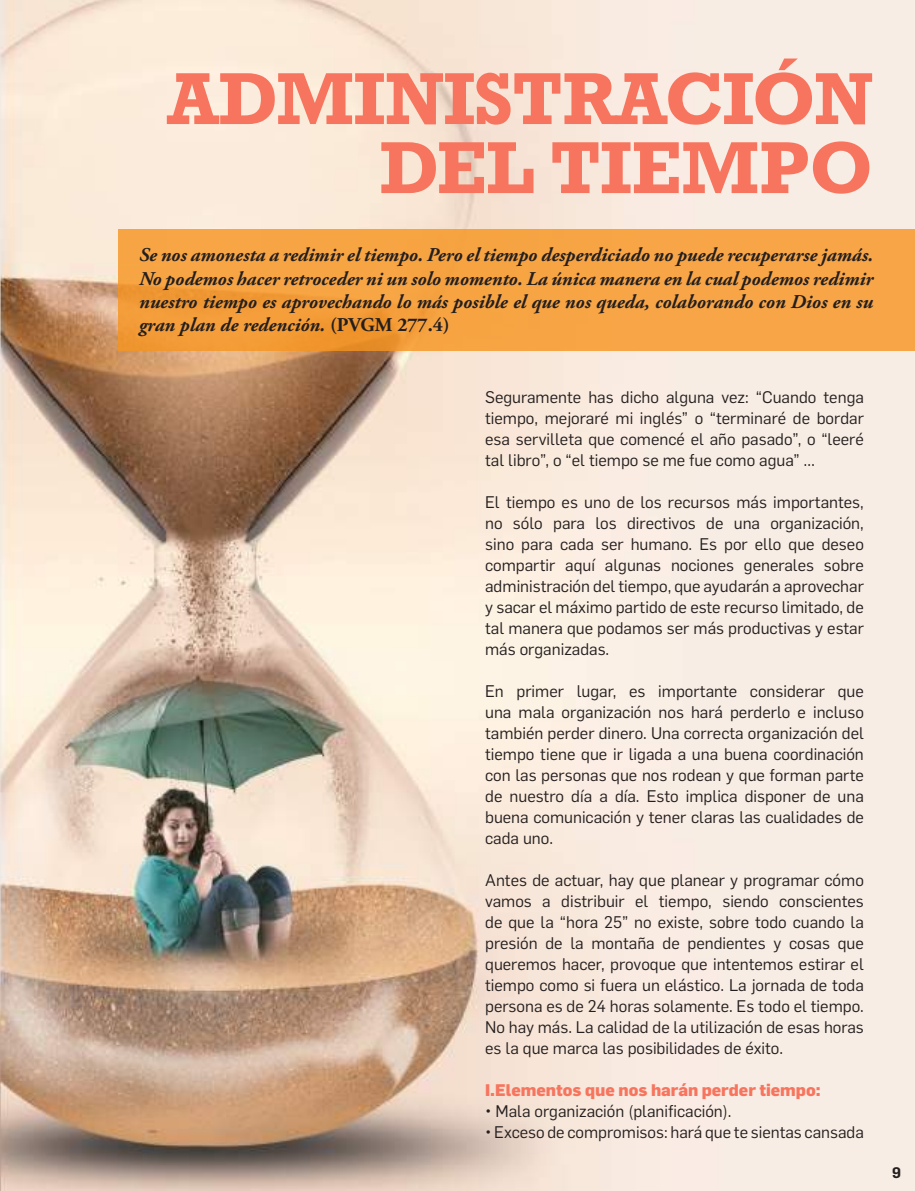
<style>
.page{position:relative;width:915px;height:1191px;background:#fff}
.page>*{position:absolute;margin:0;border:0;box-sizing:border-box;transform-origin:0 0}
.t1{font:700 69px/69px "Rockwell";color:#f7755e;text-align:right}
.t2{font:italic 700 19.5px/23.4px "Adobe Garamond Pro";color:#241f1f;text-align:justify}
.t3{font:16.5px/21px "Flama";color:#241f1f;text-align:justify}
.t4{font:800 16.5px "Flama";color:#f7755e}
.t5{font:600 15px "Flama";color:#241f1f}
.s1{font-style:normal}
</style>
<div class="page">
<img style="left:0;top:0;width:914px;height:1191px">
<hr style="left:0;top:1090px;width:1px;height:51px;background:#7b7a7c">
<svg style="left:118px;top:230px;width:796px;height:121px;background:#f5a241"></svg>
<h1 class="t1" style="left:167px;top:63px;width:707px">ADMINISTRACIÓN<br>DEL TIEMPO</h1>
<p class="t2" style="left:139px;top:244px;width:735px">Se nos amonesta a redimir el tiempo. Pero el tiempo desperdiciado no puede recuperarse jamás.<br>No podemos hacer retroceder ni un solo momento. La única manera en la cual podemos redimir nuestro tiempo es aprovechando lo más posible el que nos queda, colaborando con Dios en su gran plan de redención. <span class="s1">(PVGM 277.4)</span></p>
<p class="t3" style="left:485px;top:385px;width:380px">Seguramente has dicho alguna vez: “Cuando tenga tiempo, mejoraré mi inglés” o “terminaré de bordar esa servilleta que comencé el año pasado”, o “leeré tal libro”, o “el tiempo se me fue como agua” …</p>
<p class="t3" style="left:485px;top:490px;width:380px">El tiempo es uno de los recursos más importantes, no sólo para los directivos de una organización, sino para cada ser humano. Es por ello que deseo compartir aquí algunas nociones generales sobre administración del tiempo, que ayudarán a aprovechar y sacar el máximo partido de este recurso limitado, de tal manera que podamos ser más productivas y estar más organizadas.</p>
<p class="t3" style="left:485px;top:679px;width:380px">En primer lugar, es importante considerar que una mala organización nos hará perderlo e incluso también perder dinero. Una correcta organización del tiempo tiene que ir ligada a una buena coordinación con las personas que nos rodean y que forman parte de nuestro día a día. Esto implica disponer de una buena comunicación y tener claras las cualidades de cada uno.</p>
<p class="t3" style="left:485px;top:868px;width:380px">Antes de actuar, hay que planear y programar cómo vamos a distribuir el tiempo, siendo conscientes de que la “hora 25” no existe, sobre todo cuando la presión de la montaña de pendientes y cosas que queremos hacer, provoque que intentemos estirar el tiempo como si fuera un elástico. La jornada de toda persona es de 24 horas solamente. Es todo el tiempo.<br>No hay más. La calidad de la utilización de esas horas es la que marca las posibilidades de éxito.</p>
<p class="t4" style="left:485px;top:1078px;width:337px">I.Elementos que nos harán perder tiempo:</p>
<p class="t3" style="left:485px;top:1099px;width:248px">• Mala organización (planificación).</p>
<p class="t3" style="left:485px;top:1120px;width:380px">• Exceso de compromisos: hará que te sientas cansada</p>
<p class="t5" style="left:891px;top:1161px;width:10px">9</p>
</div>
